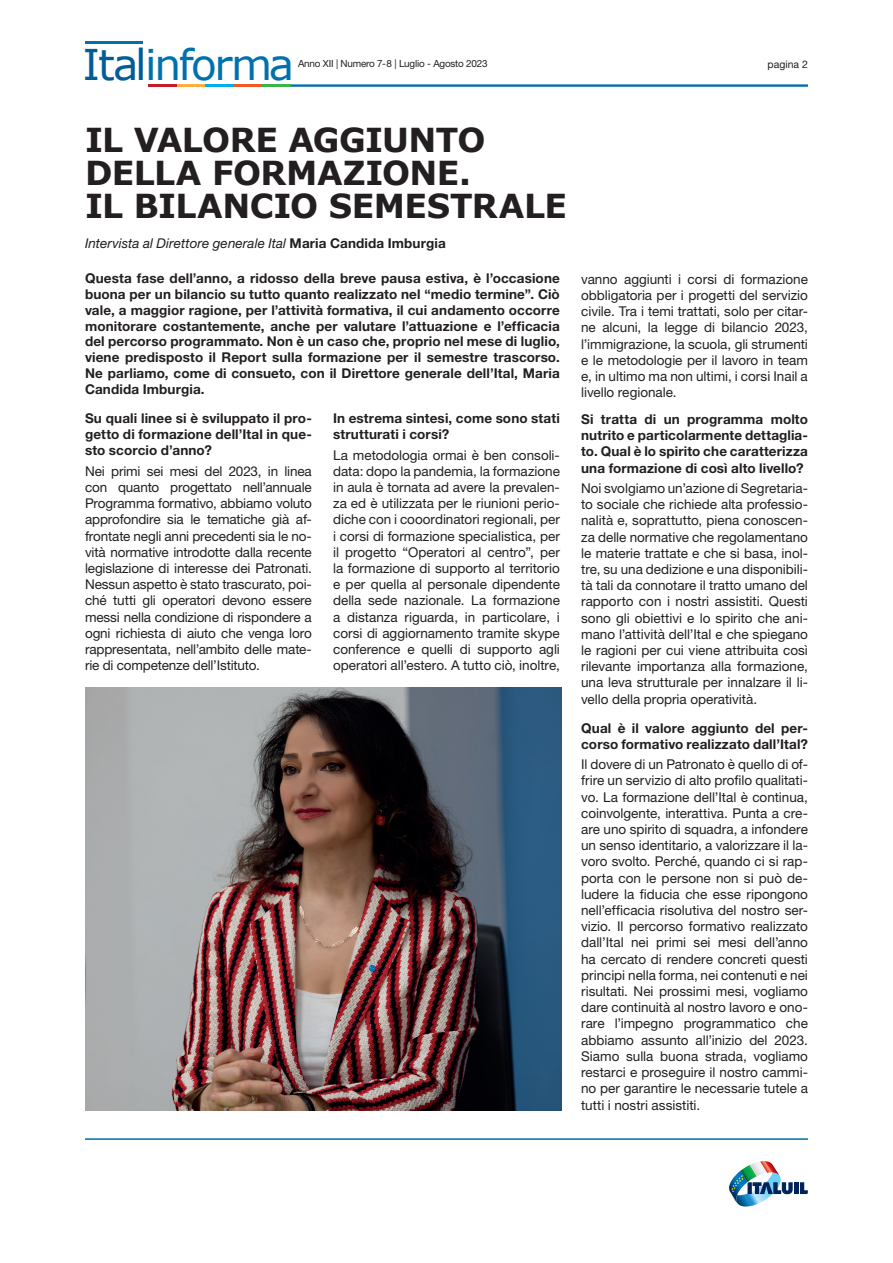
<style>
.page{position:relative;width:893px;height:1263px;background:#fff}
.page>*{position:absolute;margin:0;border:0;box-sizing:border-box;transform-origin:0 0}
.t1{font:42.3px "Verdana";letter-spacing:-.055em;color:#0071ad}
.t2{font:700 33px/33px "Verdana";letter-spacing:-.02em;color:#231f20}
.t3{font:13.5px/16.2px "Helvetica Neue LT Std";color:#231f20;text-align:justify}
.t4{font:700 13.5px/15.8px "Helvetica Neue LT Std";letter-spacing:.01em;color:#231f20;text-align:justify}
.t5{font:italic 13.5px "Helvetica Neue LT Std";letter-spacing:.005em;color:#231f20}
.t6{font:10.5px "Helvetica Neue LT Std";color:#231f20}
.t7{font:9.9px "Helvetica Neue LT Std";letter-spacing:-.02em;color:#231f20}
.s1{color:#015c97}
.s2{font-weight:700;font-style:normal}
</style>
<div class="page">
<hr style="left:85px;top:1138px;width:723px;height:2px;background:#006caf">
<hr style="left:289px;top:84px;width:519px;height:3px;background:#006caf">
<hr style="left:85px;top:42px;width:58px;height:2px;background:#0071ad">
<hr style="left:149px;top:84px;width:28px;height:3px;background:#c51c2b">
<hr style="left:177px;top:84px;width:28px;height:3px;background:#fbb03f">
<hr style="left:205px;top:84px;width:29px;height:3px;background:#00aeef">
<hr style="left:234px;top:84px;width:28px;height:3px;background:#f15929">
<hr style="left:262px;top:84px;width:28px;height:3px;background:#3ab54a">
<svg style="left:730px;top:1161px;width:63px;height:45px"></svg>
<hr style="left:794px;top:1182px;width:4px;height:12px;background:#002359">
<svg style="left:800px;top:1182px;width:8px;height:12px"></svg>
<img style="left:85px;top:688px;width:476px;height:423px">
<h1 class="t1" style="left:83px;top:38px;width:213px"><span class="s1">Ital</span>informa</h1>
<p class="t7" style="left:298px;top:58px;width:191px">Anno XII | Numero 7-8 | Luglio - Agosto 2023</p>
<p class="t6" style="left:767px;top:58px;width:42px">pagina 2</p>
<h2 class="t2" style="left:85px;top:124px;width:483px">IL VALORE AGGIUNTO<br>DELLA FORMAZIONE.<br>IL BILANCIO SEMESTRALE</h2>
<p class="t5" style="left:85px;top:235px;width:362px">Intervista al Direttore generale Ital <span class="s2">Maria Candida Imburgia</span></p>
<p class="t4" style="left:85px;top:270px;width:476px">Questa fase dell’anno, a ridosso della breve pausa estiva, è l’occasione buona per un bilancio su tutto quanto realizzato nel “medio termine”. Ciò vale, a maggior ragione, per l’attività formativa, il cui andamento occorre monitorare costantemente, anche per valutare l’attuazione e l’efficacia del percorso programmato. Non è un caso che, proprio nel mese di luglio, viene predisposto il Report sulla formazione per il semestre trascorso.<br>Ne parliamo, come di consueto, con il Direttore generale dell’Ital, Maria Candida Imburgia.</p>
<p class="t4" style="left:85px;top:410px;width:228px;line-height:16.2px">Su quali linee si è sviluppato il pro&shy;getto di formazione dell’Ital in que&shy;sto scorcio d’anno?</p>
<p class="t3" style="left:85px;top:463px;width:228px">Nei primi sei mesi del 2023, in linea con quanto progettato nell’annuale Programma formativo, abbiamo voluto approfondire sia le tematiche già af&shy;frontate negli anni precedenti sia le no&shy;vità normative introdotte dalla recente legislazione di interesse dei Patronati.<br>Nessun aspetto è stato trascurato, poi&shy;ché tutti gli operatori devono essere messi nella condizione di rispondere a ogni richiesta di aiuto che venga loro rappresentata, nell’ambito delle mate&shy;rie di competenze dell’Istituto.</p>
<p class="t4" style="left:333px;top:410px;width:228px;line-height:16.2px">In estrema sintesi, come sono stati strutturati i corsi?</p>
<p class="t3" style="left:333px;top:446px;width:228px">La metodologia ormai è ben consoli&shy;data: dopo la pandemia, la formazione in aula è tornata ad avere la prevalen&shy;za ed è utilizzata per le riunioni perio&shy;diche con i cooordinatori regionali, per i corsi di formazione specialistica, per il progetto “Operatori al centro”, per la formazione di supporto al territorio e per quella al personale dipendente della sede nazionale. La formazione a distanza riguarda, in particolare, i corsi di aggiornamento tramite skype conference e quelli di supporto agli operatori all’estero. A tutto ciò, inoltre,</p>
<p class="t3" style="left:581px;top:271px;width:228px">vanno aggiunti i corsi di formazione obbligatoria per i progetti del servizio civile. Tra i temi trattati, solo per citar&shy;ne alcuni, la legge di bilancio 2023, l’immigrazione, la scuola, gli strumenti e le metodologie per il lavoro in team e, in ultimo ma non ultimi, i corsi Inail a livello regionale.</p>
<p class="t4" style="left:581px;top:411px;width:228px;line-height:16.2px">Si tratta di un programma molto nutrito e particolarmente dettaglia&shy;to. Qual è lo spirito che caratterizza una formazione di così alto livello?</p>
<p class="t3" style="left:581px;top:480px;width:228px">Noi svolgiamo un’azione di Segretaria&shy;to sociale che richiede alta professio&shy;nalità e, soprattutto, piena conoscen&shy;za delle normative che regolamentano le materie trattate e che si basa, inol&shy;tre, su una dedizione e una disponibili&shy;tà tali da connotare il tratto umano del rapporto con i nostri assistiti. Questi sono gli obiettivi e lo spirito che ani&shy;mano l’attività dell’Ital e che spiegano le ragioni per cui viene attribuita così rilevante importanza alla formazione, una leva strutturale per innalzare il li&shy;vello della propria operatività.</p>
<p class="t4" style="left:581px;top:719px;width:228px;line-height:16.2px">Qual è il valore aggiunto del per&shy;corso formativo realizzato dall’Ital?</p>
<p class="t3" style="left:581px;top:756px;width:228px">Il dovere di un Patronato è quello di of&shy;frire un servizio di alto profilo qualitati&shy;vo. La formazione dell’Ital è continua, coinvolgente, interattiva. Punta a cre&shy;are uno spirito di squadra, a infondere un senso identitario, a valorizzare il la&shy;voro svolto. Perché, quando ci si rap&shy;porta con le persone non si può de&shy;ludere la fiducia che esse ripongono nell’efficacia risolutiva del nostro ser&shy;vizio. Il percorso formativo realizzato dall’Ital nei primi sei mesi dell’anno ha cercato di rendere concreti questi principi nella forma, nei contenuti e nei risultati. Nei prossimi mesi, vogliamo dare continuità al nostro lavoro e ono&shy;rare l’impegno programmatico che abbiamo assunto all’inizio del 2023.<br>Siamo sulla buona strada, vogliamo restarci e proseguire il nostro cammi&shy;no per garantire le necessarie tutele a tutti i nostri assistiti.</p>
</div>
